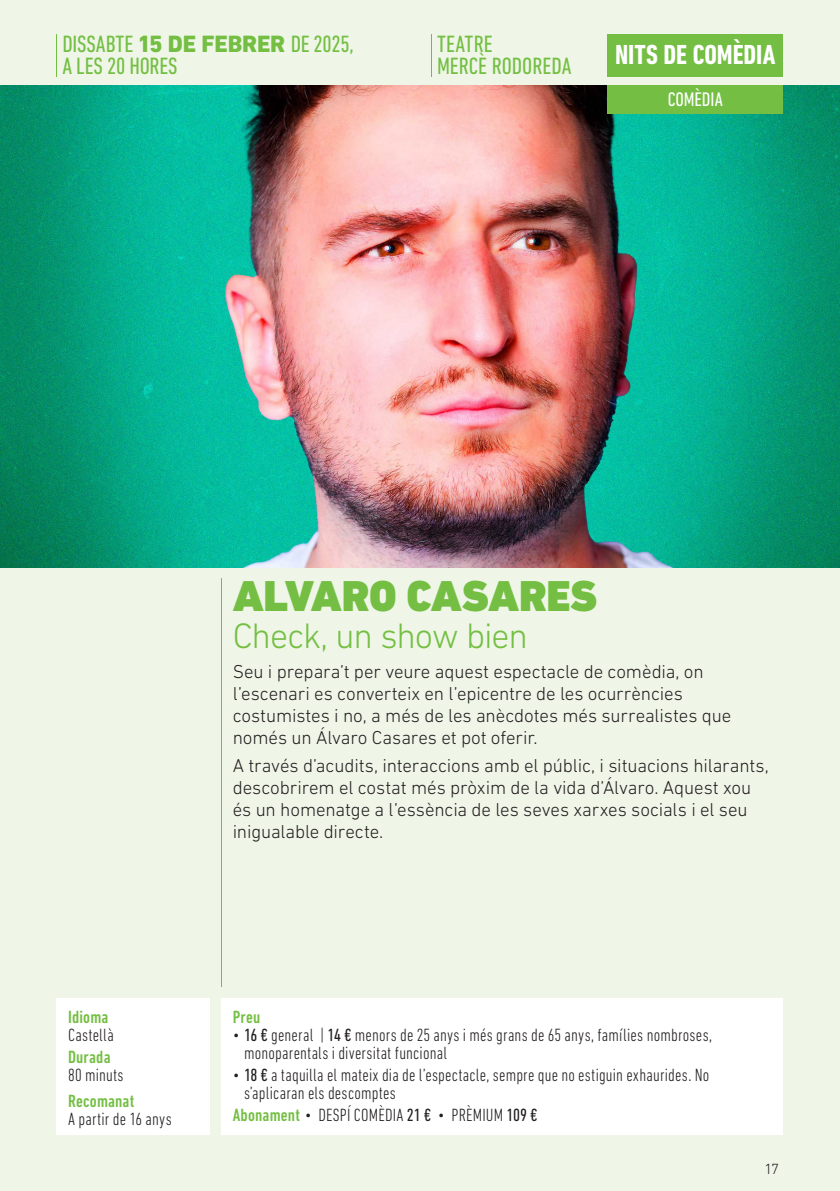
<style>
.page{position:relative;width:840px;height:1191px;background:#fff}
.page>*{position:absolute;margin:0;border:0;box-sizing:border-box;transform-origin:0 0}
.t1{font:900 44px "DIN Next LT Pro";letter-spacing:-.015em;color:#74bf43}
.t2{font:300 36px "DIN Next LT Pro";letter-spacing:-.03em;color:#74bf43}
.t3{font:700 condensed 28px "DIN Next LT Pro";color:#fff}
.t4{font:condensed 24px/22px "DIN Next LT Pro";color:#74bf43}
.t5{font:condensed 20px "DIN Next LT Pro";color:#fff}
.t6{font:300 19px/22px "DIN Next LT Pro";letter-spacing:-.005em;color:#231f20}
.t7{font:300 condensed 18px/18px "DIN Next LT Pro";letter-spacing:.01em;color:#231f20}
.t8{font:500 condensed 18px "DIN Next LT Pro";letter-spacing:.01em;color:#74bf43}
.t9{font:300 15px "DIN Next LT Pro";color:#231f20}
.s1{font-weight:800;font-stretch:normal}
.s2{font-weight:400}
.s3{font-weight:500;color:#74bf43}
</style>
<div class="page">
<div style="left:0;top:0;width:839px;height:1191px;background:#eff6e8"></div>
<div style="left:57px;top:998px;width:153px;height:136px;background:#fff"></div>
<div style="left:221px;top:998px;width:561px;height:136px;background:#fff"></div>
<hr style="left:221px;top:578px;width:1px;height:408px;background:#74bf43">
<hr style="left:56px;top:34px;width:1px;height:43px;background:#74bf43">
<hr style="left:431px;top:34px;width:1px;height:43px;background:#74bf43">
<img style="left:0;top:85px;width:839px;height:482px">
<div style="left:607px;top:35px;width:175px;height:42px;background:#74bf43"></div>
<div style="left:607px;top:85px;width:175px;height:28px;background:#74bf43"></div>
<p class="t4" style="left:62px;top:33px;width:292px">DISSABTE <span class="s1">15 DE FEBRER</span> DE 2025,<br>A LES 20 HORES</p>
<p class="t4" style="left:437px;top:33px;width:136px">TEATRE<br>MERCÈ RODOREDA</p>
<h3 class="t3" style="left:614px;top:39px;width:162px">NITS DE COMÈDIA</h3>
<p class="t5" style="left:667px;top:88px;width:57px">COMÈDIA</p>
<h1 class="t1" style="left:232px;top:570px;width:366px">ALVARO CASARES</h1>
<h2 class="t2" style="left:232px;top:614px;width:296px">Check, un show bien</h2>
<p class="t6" style="left:232px;top:660px;width:500px">Seu i prepara’t per veure aquest espectacle de comèdia, on l’escenari es converteix en l’epicentre de les ocurrències costumistes i no, a més de les anècdotes més surrealistes que només un Álvaro Casares et pot oferir.</p>
<p class="t6" style="left:232px;top:754px;width:537px">A través d’acudits, interaccions amb el públic, i situacions hilarants, descobrirem el costat més pròxim de la vida d’Álvaro. Aquest xou és un homenatge a l’essència de les seves xarxes socials i el seu inigualable directe.</p>
<p class="t8" style="left:68px;top:1006px;width:42px">Idioma</p>
<p class="t7" style="left:68px;top:1025px;width:47px">Castellà</p>
<p class="t8" style="left:68px;top:1046px;width:44px">Durada</p>
<p class="t7" style="left:68px;top:1065px;width:57px">80 minuts</p>
<p class="t8" style="left:68px;top:1090px;width:68px">Recomanat</p>
<p class="t7" style="left:68px;top:1109px;width:105px">A partir de 16 anys</p>
<p class="t8" style="left:232px;top:1006px;width:29px">Preu</p>
<p class="t7" style="left:244px;top:1025px;width:469px;text-indent:-11px">• <span class="s2">16 €</span> general | <span class="s2">14 €</span> menors de 25 anys i més grans de 65 anys, famílies nombroses, monoparentals i diversitat funcional</p>
<p class="t7" style="left:244px;top:1065px;width:466px;text-indent:-11px">• <span class="s2">18 €</span> a taquilla el mateix dia de l’espectacle, sempre que no estiguin exhaurides. No s’aplicaran els descomptes</p>
<p class="t7" style="left:232px;top:1105px;width:306px"><span class="s3">Abonament</span> • DESPÍ COMÈDIA <span class="s2">21 €</span> • PRÈMIUM <span class="s2">109 €</span></p>
<p class="t9" style="left:764px;top:1159px;width:16px">17</p>
</div>
